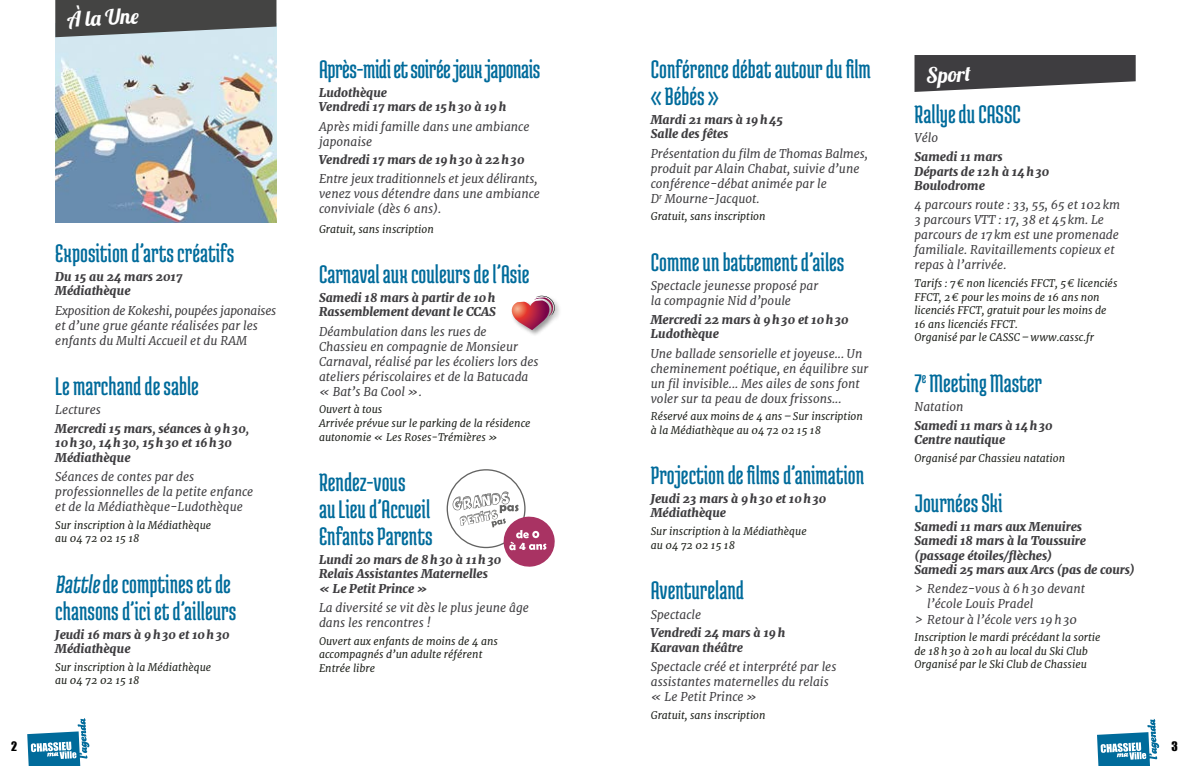
<style>
.page{position:relative;width:1191px;height:766px;background:#fff}
.page>*{position:absolute;margin:0;border:0;box-sizing:border-box;transform-origin:0 0}
.t1{font:27px/27px "Medula One";color:#006b9b}
.t2{font:21px "Lobster";color:#fff}
.t3{font:italic 12px/15px "Merriweather";color:#3e3d40}
.t4{font:italic 800 12px/14.4px "Merriweather";color:#3e3d40}
.t5{font:12px "Impact";color:#000}
.t6{font:italic 10.5px/13.5px "Merriweather";color:#1e211b}
</style>
<div class="page">
<svg style="left:1097px;top:719px;width:62px;height:46px"></svg>
<svg style="left:27px;top:718px;width:62px;height:47px"></svg>
<img style="left:55px;top:37px;width:221px;height:185px">
<svg style="left:914px;top:55px;width:221px;height:37px;background:#5a595c"></svg>
<svg style="left:55px;top:0;width:221px;height:37px;background:#575a5a"></svg>
<svg style="left:452px;top:491px;width:103px;height:76px"></svg>
<div style="left:510px;top:294px;width:52px;height:43px;background:#000;opacity:.4"></div>
<svg style="left:510px;top:295px;width:45px;height:35px"></svg>
<h2 class="t2" style="left:66px;top:6px;width:74px;rotate:-3deg">À la Une</h2>
<h1 class="t1" style="left:55px;top:239px;width:180px">Exposition d’arts créatifs</h1>
<p class="t4" style="left:55px;top:269px;width:129px">Du 15 au 24 mars 2017<br>Médiathèque</p>
<p class="t3" style="left:55px;top:303px;width:223px">Exposition de Kokeshi, poupées japonaises et d’une grue géante réalisées par les enfants du Multi Accueil et du RAM</p>
<h1 class="t1" style="left:55px;top:372px;width:145px">Le marchand de sable</h1>
<p class="t3" style="left:55px;top:402px;width:47px">Lectures</p>
<p class="t4" style="left:55px;top:421px;width:195px">Mercredi 15 mars, séances à 9h30,<br>10h30, 14h30, 15h30 et 16h30<br>Médiathèque</p>
<p class="t3" style="left:55px;top:469px;width:200px">Séances de contes par des professionnelles de la petite enfance et de la Médiathèque-Ludothèque</p>
<p class="t6" style="left:55px;top:518px;width:157px">Sur inscription à la Médiathèque au 04 72 02 15 18</p>
<h1 class="t1" style="left:55px;top:570px;width:182px">Battle de comptines et de chansons d’ici et d’ailleurs</h1>
<p class="t4" style="left:55px;top:627px;width:176px">Jeudi 16 mars à 9h30 et 10h30<br>Médiathèque</p>
<p class="t6" style="left:55px;top:660px;width:157px">Sur inscription à la Médiathèque au 04 72 02 15 18</p>
<h1 class="t1" style="left:319px;top:55px;width:223px">Après-midi et soirée jeux japonais</h1>
<p class="t4" style="left:319px;top:85px;width:189px">Ludothèque<br>Vendredi 17 mars de 15h30 à 19h</p>
<p class="t3" style="left:319px;top:119px;width:212px">Après midi famille dans une ambiance japonaise</p>
<p class="t4" style="left:319px;top:153px;width:207px">Vendredi 17 mars de 19h30 à 22h30</p>
<p class="t3" style="left:319px;top:172px;width:223px">Entre jeux traditionnels et jeux délirants, venez vous détendre dans une ambiance conviviale (dès 6 ans).</p>
<p class="t6" style="left:319px;top:222px;width:116px">Gratuit, sans inscription</p>
<h1 class="t1" style="left:319px;top:260px;width:212px">Carnaval aux couleurs de l’Asie</h1>
<p class="t4" style="left:319px;top:290px;width:179px">Samedi 18 mars à partir de 10h<br>Rassemblement devant le CCAS</p>
<p class="t3" style="left:319px;top:324px;width:221px">Déambulation dans les rues de<br>Chassieu en compagnie de Monsieur Carnaval, réalisé par les écoliers lors des ateliers périscolaires et de la Batucada « Bat’s Ba Cool ».</p>
<p class="t6" style="left:319px;top:403px;width:213px">Ouvert à tous<br>Arrivée prévue sur le parking de la résidence autonomie « Les Roses-Trémières »</p>
<h1 class="t1" style="left:319px;top:468px;width:115px">Rendez-vous<br>au Lieu d’Accueil<br>Enfants Parents</h1>
<p class="t4" style="left:319px;top:552px;width:184px">Lundi 20 mars de 8h30 à 11h30<br>Relais Assistantes Maternelles « Le Petit Prince »</p>
<p class="t3" style="left:319px;top:600px;width:211px">La diversité se vit dès le plus jeune âge dans les rencontres !</p>
<p class="t6" style="left:319px;top:634px;width:181px">Ouvert aux enfants de moins de 4 ans accompagnés d’un adulte référent<br>Entrée libre</p>
<h1 class="t1" style="left:651px;top:55px;width:222px">Conférence débat autour du film « Bébés »</h1>
<p class="t4" style="left:651px;top:112px;width:134px">Mardi 21 mars à 19h45<br>Salle des fêtes</p>
<p class="t3" style="left:651px;top:146px;width:219px">Présentation du film de Thomas Balmes, produit par Alain Chabat, suivie d’une conférence-débat animée par le<br>D<sup>r</sup> Mourne-Jacquot.</p>
<p class="t6" style="left:651px;top:210px;width:116px">Gratuit, sans inscription</p>
<h1 class="t1" style="left:651px;top:248px;width:195px">Comme un battement d’ailes</h1>
<p class="t3" style="left:651px;top:278px;width:169px">Spectacle jeunesse proposé par la compagnie Nid d’poule</p>
<p class="t4" style="left:651px;top:312px;width:199px">Mercredi 22 mars à 9h30 et 10h30<br>Ludothèque</p>
<p class="t3" style="left:651px;top:345px;width:219px">Une ballade sensorielle et joyeuse... Un cheminement poétique, en équilibre sur un fil invisible... Mes ailes de sons font voler sur ta peau de doux frissons...</p>
<p class="t6" style="left:651px;top:410px;width:214px">Réservé aux moins de 4 ans–Sur inscription à la Médiathèque au 04 72 02 15 18</p>
<h1 class="t1" style="left:651px;top:461px;width:215px">Projection de films d’animation</h1>
<p class="t4" style="left:651px;top:491px;width:177px">Jeudi 23 mars à 9h30 et 10h30<br>Médiathèque</p>
<p class="t6" style="left:651px;top:524px;width:157px">Sur inscription à la Médiathèque au 04 72 02 15 18</p>
<h1 class="t1" style="left:651px;top:576px;width:95px">Aventureland</h1>
<p class="t3" style="left:651px;top:606px;width:52px">Spectacle</p>
<p class="t4" style="left:651px;top:625px;width:136px">Vendredi 24 mars à 19h<br>Karavan théâtre</p>
<p class="t3" style="left:651px;top:659px;width:187px">Spectacle créé et interprété par les assistantes maternelles du relais « Le Petit Prince »</p>
<p class="t6" style="left:651px;top:708px;width:116px">Gratuit, sans inscription</p>
<h2 class="t2" style="left:925px;top:62px;width:46px;rotate:-3deg">Sport</h2>
<h1 class="t1" style="left:914px;top:100px;width:108px">Rallyedu CASSC</h1>
<p class="t3" style="left:914px;top:131px;width:25px">Vélo</p>
<p class="t4" style="left:914px;top:150px;width:136px">Samedi 11 mars<br>Départs de 12h à 14h30<br>Boulodrome</p>
<p class="t3" style="left:914px;top:197px;width:207px">4 parcours route : 33, 55, 65 et 102km<br>3 parcours VTT : 17, 38 et 45km. Le parcours de 17km est une promenade familiale. Ravitaillements copieux et repas à l’arrivée.</p>
<p class="t6" style="left:914px;top:276px;width:204px">Tarifs : 7€ non licenciés FFCT, 5€ licenciés FFCT, 2€ pour les moins de 16 ans non licenciés FFCT, gratuit pour les moins de 16 ans licenciés FFCT.<br>Organisé par le CASSC–www.cassc.fr</p>
<h1 class="t1" style="left:914px;top:369px;width:129px">7<sup>e</sup> Meeting Master</h1>
<p class="t3" style="left:914px;top:399px;width:51px">Natation</p>
<p class="t4" style="left:914px;top:418px;width:140px">Samedi 11 mars à 14h30<br>Centre nautique</p>
<p class="t6" style="left:914px;top:451px;width:152px">Organisé par Chassieu natation</p>
<h1 class="t1" style="left:914px;top:489px;width:90px">Journées Ski</h1>
<p class="t4" style="left:914px;top:519px;width:222px">Samedi 11 mars aux Menuires<br>Samedi 18 mars à la Toussuire (passage étoiles/flèches)<br>Samedi 25 mars aux Arcs (pas de cours)</p>
<p class="t3" style="left:914px;top:581px;width:172px">&gt; Rendez-vous à 6h30 devant</p>
<p class="t3" style="left:927px;top:596px;width:108px">l’école Louis Pradel</p>
<p class="t3" style="left:914px;top:611px;width:164px">&gt; Retour à l’école vers 19h30</p>
<p class="t6" style="left:914px;top:630px;width:188px">Inscription le mardi précédant la sortie de 18h30 à 20h au local du Ski Club<br>Organisé par le Ski Club de Chassieu</p>
<p class="t5" style="left:11px;top:736px;width:8px">2</p>
<p class="t5" style="left:1171px;top:736px;width:8px">3</p>
</div>
